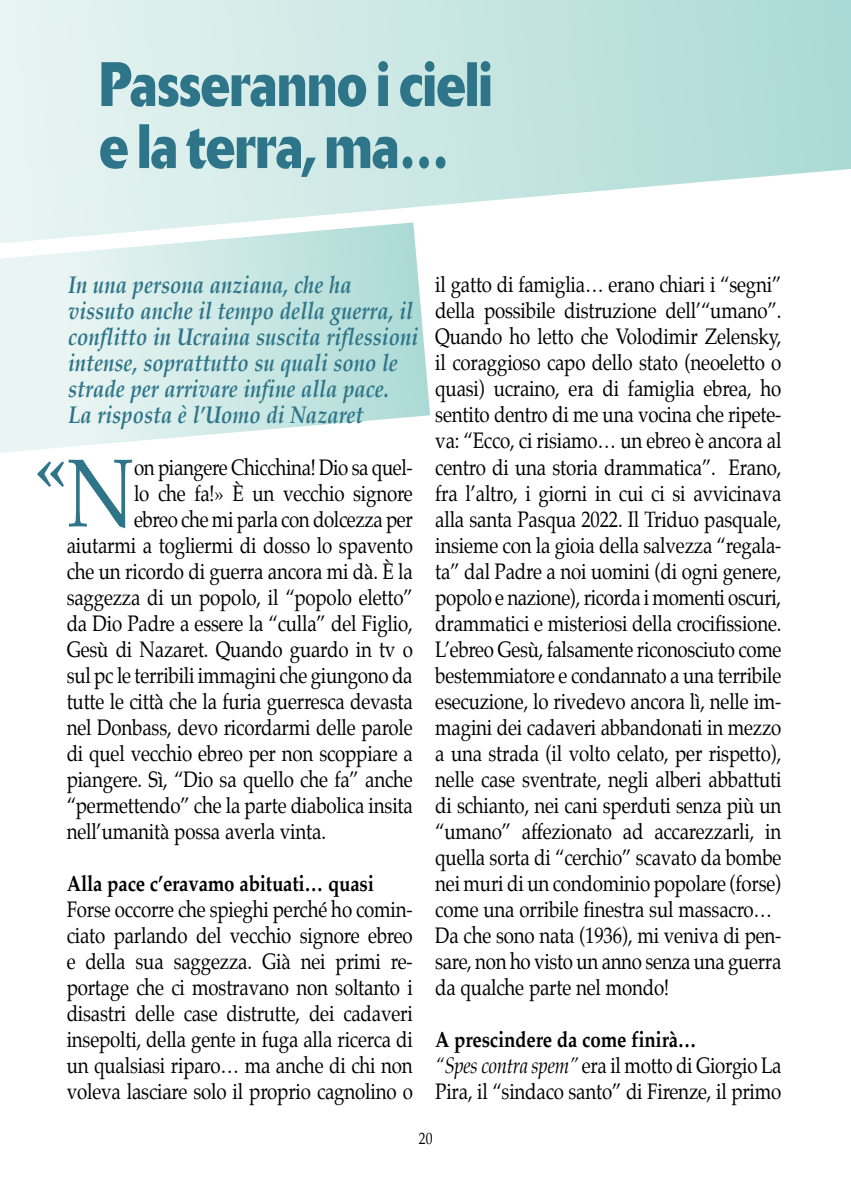
<style>
.page{position:relative;width:851px;height:1191px;background:#fff}
.page>*{position:absolute;margin:0;border:0;box-sizing:border-box;transform-origin:0 0}
.t1{font:96.6px "Palatino";color:#2f7589;scale:.85 1}
.t2{font:700 65.2px "Palatino";color:#2f7589;scale:.95 1}
.t3{font:italic 700 24px/26px "Palatino";color:#2f7589;scale:.85 1}
.t4{font:22px/26px "Palatino";letter-spacing:-.01em;color:#000;scale:.85 1}
.t5{font:700 22px "Palatino";letter-spacing:-.01em;color:#000;scale:.85 1}
.t6{font:16px "Palatino";color:#000;scale:.85 1}
.s1{font-weight:700}
.s2{font-style:italic}
</style>
<div class="page">
<svg style="left:0;top:0;width:850px;height:222px;background:#cee9e6"></svg>
<svg style="left:0;top:222px;width:430px;height:231px;background:#d7edea"></svg>
<svg style="left:100px;top:124px;width:345px;height:53px;background:#9fc5c9"></svg>
<svg style="left:101px;top:61px;width:389px;height:46px;background:#87b4bc"></svg>
<p class="t3" style="left:68px;top:274px;width:413px">In una persona anziana, che ha vissuto anche il tempo della guerra, il conflitto in Ucraina suscita riflessioni intense, soprattutto su quali sono le strade per arrivare infine alla pace.<br>La risposta è l’Uomo di Nazaret</p>
<h1 class="t1" style="left:67px;top:430px;width:82px">N</h1>
<p class="t4" style="left:134px;top:456px;width:329px">on piangere Chicchina! Dio sa quel-</p>
<h2 class="t2" style="left:35px;top:427px;width:34px">«</h2>
<p class="t4" style="left:134px;top:482px;width:329px">lo che fa!» È un vecchio signore</p>
<p class="t4" style="left:134px;top:508px;width:329px">ebreo che mi parla con dolcezza per</p>
<p class="t4" style="left:67px;top:534px;width:409px">aiutarmi a togliermi di dosso lo spavento</p>
<p class="t4" style="left:67px;top:560px;width:408px">che un ricordo di guerra ancora mi dà. È la</p>
<p class="t4" style="left:67px;top:586px;width:408px">saggezza di un popolo, il “popolo eletto”</p>
<p class="t4" style="left:67px;top:612px;width:408px">da Dio Padre a essere la “culla” del Figlio,</p>
<p class="t4" style="left:67px;top:638px;width:409px">Gesù di Nazaret. Quando guardo in tv o</p>
<p class="t4" style="left:67px;top:664px;width:408px">sul pc le terribili immagini che giungono da</p>
<p class="t4" style="left:67px;top:690px;width:408px">tutte le città che la furia guerresca devasta</p>
<p class="t4" style="left:67px;top:716px;width:408px">nel Donbass, devo ricordarmi delle parole</p>
<p class="t4" style="left:67px;top:742px;width:408px">di quel vecchio ebreo per non scoppiare a</p>
<p class="t4" style="left:67px;top:768px;width:409px">piangere. Sì, “Dio sa quello che fa” anche</p>
<p class="t4" style="left:67px;top:794px;width:408px">“permettendo” che la parte diabolica insita</p>
<p class="t4" style="left:67px;top:820px;width:306px">nell’umanità possa averla vinta.</p>
<p class="t5" style="left:67px;top:869px;width:363px">Alla pace c’eravamo abituati… quasi</p>
<p class="t4" style="left:67px;top:898px;width:409px;text-align:justify">Forse occorre che spieghi perché ho comin&shy;ciato parlando del vecchio signore ebreo e della sua saggezza. Già nei primi re&shy;portage che ci mostravano non soltanto i disastri delle case distrutte, dei cadaveri insepolti, della gente in fuga alla ricerca di un qualsiasi riparo… ma anche di chi non voleva lasciare solo il proprio cagnolino o</p>
<p class="t4" style="left:435px;top:274px;width:409px">il gatto di famiglia… erano chiari i “segni” della possibile distruzione dell’“umano”.<br>Quando ho letto che Volodimir Zelensky, il coraggioso capo dello stato (neoeletto o quasi) ucraino, era di famiglia ebrea, ho sentito dentro di me una vocina che ripete&shy;va: “Ecco, ci risiamo… un ebreo è ancora al centro di una storia drammatica”. Erano, fra l’altro, i giorni in cui ci si avvicinava alla santa Pasqua 2022. Il Triduo pasquale, insieme con la gioia della salvezza “regala&shy;ta” dal Padre a noi uomini (di ogni genere, popolo e nazione), ricorda i momenti oscuri, drammatici e misteriosi della crocifissione.<br>L’ebreo Gesù, falsamente riconosciuto come bestemmiatore e condannato a una terribile esecuzione, lo rivedevo ancora lì, nelle im&shy;magini dei cadaveri abbandonati in mezzo a una strada (il volto celato, per rispetto), nelle case sventrate, negli alberi abbattuti di schianto, nei cani sperduti senza più un “umano” affezionato ad accarezzarli, in quella sorta di “cerchio” scavato da bombe nei muri di un condominio popolare (forse) come una orribile finestra sul massacro… Da che sono nata (1936), mi veniva di pen&shy;sare, non ho visto un anno senza una guerra da qualche parte nel mondo!</p>
<p class="t4" style="left:435px;top:1028px;width:409px"><span class="s1">A prescindere da come finirà…<br></span><span class="s2">“Spes contra spem”</span> era il motto di Giorgio La<br>Pira, il “sindaco santo” di Firenze, il primo</p>
<p class="t6" style="left:419px;top:1127px;width:17px">20</p>
</div>
